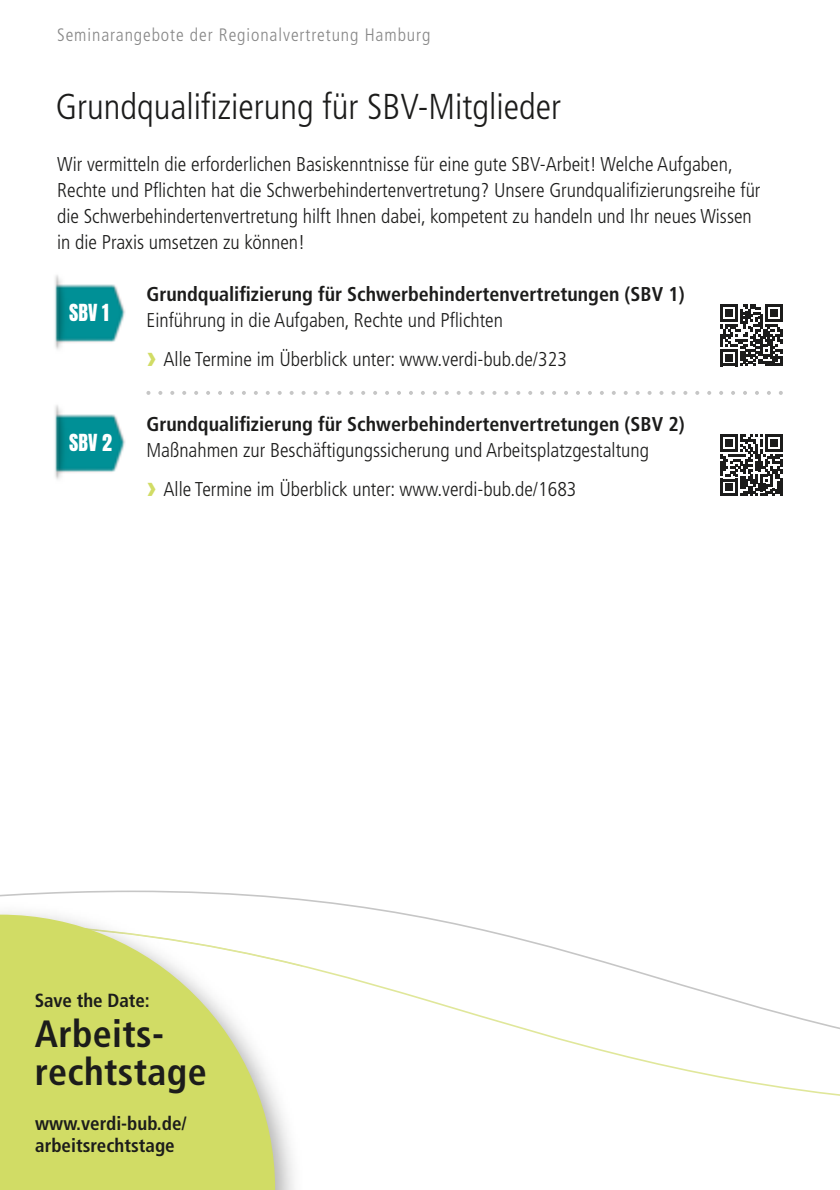
<style>
.page{position:relative;width:840px;height:1190px;background:#fff}
.page>*{position:absolute;margin:0;border:0;box-sizing:border-box;transform-origin:0 0}
.t1{font:700 condensed 38px/38px "Frutiger LT Std";letter-spacing:.01em;color:#1c1c1b}
.t2{font:300 condensed 36px "Frutiger LT Std";color:#1c1c1b}
.t3{font:300 condensed 20px/26px "Frutiger LT Std";color:#1c1c1b}
.t4{font:700 condensed 20px "Frutiger LT Std";color:#1c1c1b}
.t5{font:20px "Anton";color:#fff}
.t6{font:700 condensed 19px/22px "Frutiger LT Std";color:#1c1c1b}
.t7{font:300 condensed 18px "Frutiger LT Std";letter-spacing:.05em;color:#878787}
.s1{font-weight:700;font-stretch:normal;font-size:32px;color:#d1dc65}
</style>
<div class="page">
<svg style="left:0;top:891px;width:444px;height:30px"></svg>
<svg style="left:302px;top:921px;width:538px;height:175px"></svg>
<img style="left:0;top:902px;width:302px;height:288px">
<img style="left:275px;top:922px;width:27px;height:45px">
<svg style="left:0;top:915px;width:275px;height:275px;fill:#d1dc65"></svg>
<svg style="left:146px;top:391px;width:637px;height:4px"></svg>
<img style="left:55px;top:275px;width:70px;height:75px">
<img style="left:55px;top:405px;width:70px;height:75px">
<svg style="left:721px;top:304px;width:62px;height:62px"></svg>
<svg style="left:721px;top:434px;width:62px;height:62px"></svg>
<hr style="left:780px;top:479px;width:3px;height:17px;background:#1c1c1b">
<p class="t7" style="left:57px;top:26px;width:375px">Seminarangebote der Regionalvertretung Hamburg</p>
<h2 class="t2" style="left:56px;top:89px;width:507px">Grundqualifizierung für SBV-Mitglieder</h2>
<p class="t3" style="left:57px;top:152px;width:705px">Wir vermitteln die erforderlichen Basiskenntnisse für eine gute SBV-Arbeit! Welche Aufgaben, Rechte und Pflichten hat die Schwerbehindertenvertretung? Unsere Grundqualifizierungsreihe für die Schwerbehindertenvertretung hilft Ihnen dabei, kompetent zu handeln und Ihr neues Wissen in die Praxis umsetzen zu können!</p>
<p class="t4" style="left:146px;top:284px;width:540px">Grundqualifizierung für Schwerbehinderten vertretungen (SBV 1)</p>
<p class="t3" style="left:146px;top:302px;width:422px;line-height:39px">Einführung in die Aufgaben, Rechte und Pflichten<br><span class="s1">›</span> Alle Termine im Überblick unter: www.verdi-bub.de/323</p>
<p class="t5" style="left:69px;top:298px;width:41px">SBV 1</p>
<p class="t5" style="left:69px;top:428px;width:44px">SBV 2</p>
<p class="t4" style="left:146px;top:414px;width:540px">Grundqualifizierung für Schwerbehinderten vertretungen (SBV 2)</p>
<p class="t3" style="left:146px;top:432px;width:504px;line-height:39px">Maßnahmen zur Beschäftigungssicherung und Arbeitsplatzgestaltung <span class="s1">›</span> Alle Termine im Überblick unter: www.verdi-bub.de/1683</p>
<p class="t6" style="left:35px;top:990px;width:116px">Save the Date:</p>
<h1 class="t1" style="left:35px;top:1017px;width:173px">Arbeits&shy;rechtstage</h1>
<p class="t6" style="left:35px;top:1114px;width:153px">www.verdi-bub.de/ arbeitsrechtstage</p>
</div>
